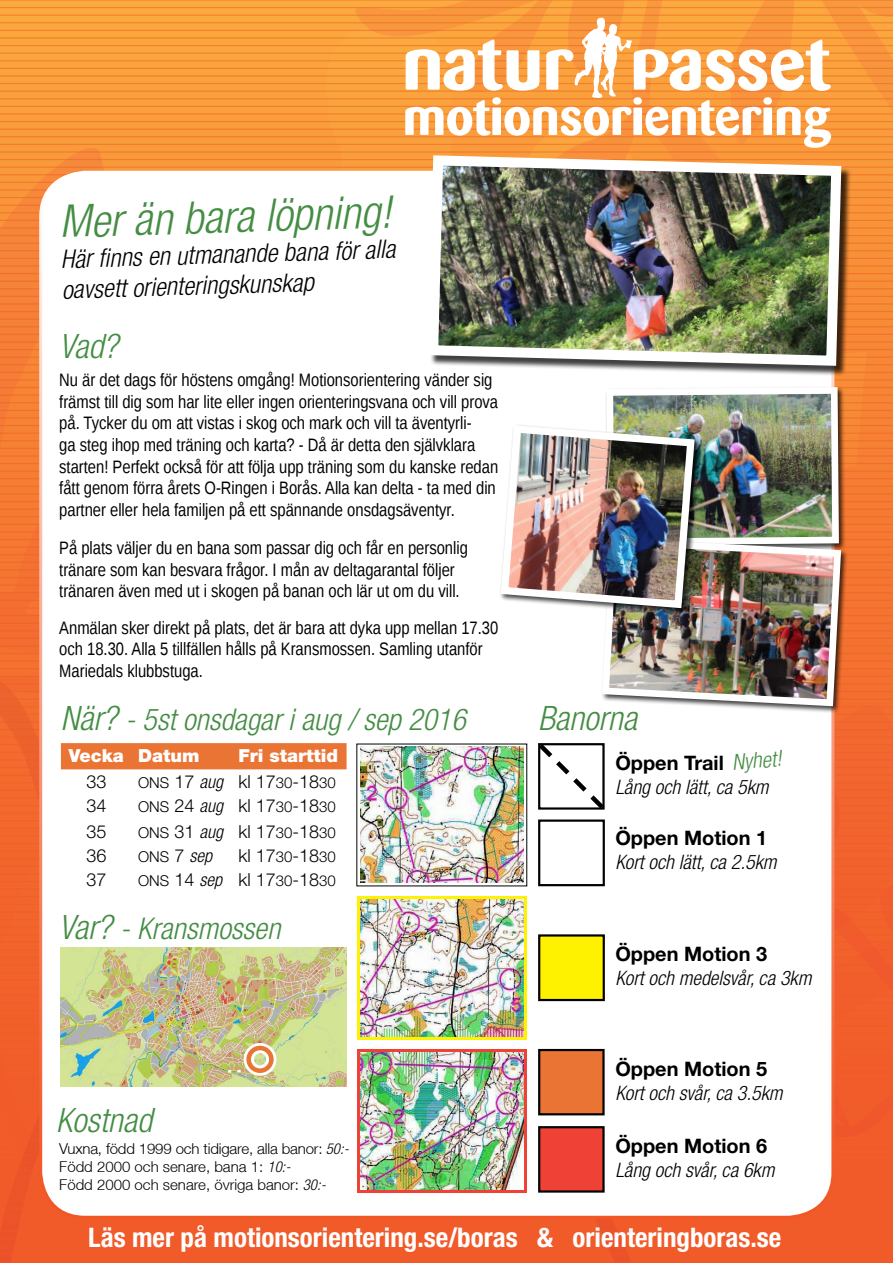
<style>
.page{position:relative;width:893px;height:1263px;background:#fff}
.page>*{position:absolute;margin:0;border:0;box-sizing:border-box;transform-origin:0 0}
.t1{font:italic 300 condensed 45px "Helvetica Neue LT Std";color:#448d43}
.t2{font:italic 300 condensed 33.6px "Helvetica Neue LT Std";color:#448d43}
.t3{font:italic 300 condensed 30px "Helvetica Neue LT Std";color:#448d43}
.t4{font:700 condensed 27px "Helvetica Neue LT Std";color:#fff}
.t5{font:italic 300 condensed 25.5px/30.5px "Helvetica Neue LT Std";color:#000}
.t6{font:italic 300 condensed 21.9px "Helvetica Neue LT Std";color:#448d43}
.t7{font:italic 300 condensed 19.95px "Helvetica Neue LT Std";color:#000}
.t8{font:700 19.95px "Helvetica Neue LT Std";color:#000}
.t9{font:18px/21.6px "Liberation Sans Narrow";color:#000}
.t10{font:300 18px "Helvetica Neue LT Std";color:#000}
.t11{font:900 18px "Helvetica Neue LT Std";color:#fff}
.t12{font:300 15px/18px "Helvetica Neue LT";color:#000}
.t13{font:300 15px "Helvetica Neue LT Std";color:#000}
.s1{font-size:33.6px}
.s2{font-size:15px}
.s3{font-style:italic;font-stretch:condensed}
.s4{font-size:18px}
.s5{font-style:italic;font-stretch:condensed;font-size:18px}
.s6{font-family:"Helvetica Neue LT Std";font-style:italic;font-stretch:condensed}
</style>
<div class="page">
<img style="left:0;top:0;width:893px;height:1263px">
<div style="left:249px;top:1049px;width:22px;height:21px;border:5px solid #fff;border-radius:50%"></div>
<div style="left:244px;top:1043px;width:32px;height:33px;border:7px solid #fff;border-radius:50%"></div>
<div style="left:246px;top:1046px;width:28px;height:27px;border:5px solid #ea7434;border-radius:50%"></div>
<h1 class="t1" style="left:59px;top:197px;width:333px;rotate:-2deg">Mer än bara löpning!</h1>
<h3 class="t5" style="left:60px;top:245px;width:336px;rotate:-2deg">Här fi nns en utmanande bana för alla oavsett orienteringskunskap</h3>
<h2 class="t2" style="left:59px;top:327px;width:60px">Vad?</h2>
<p class="t9" style="left:59px;top:370px;width:440px">Nu är det dags för höstens omgång! Motionsorientering vänder sig främst till dig som har lite eller ingen orienteringsvana och vill prova på. Tycker du om att vistas i skog och mark och vill ta äventyrli-<br>ga steg ihop med träning och karta? - Då är detta den självklara starten! Perfekt också för att följa upp träning som du kanske redan fått genom förra årets O-Ringen i Borås. Alla kan delta - ta med din partner eller hela familjen på ett spännande onsdagsäventyr.</p>
<p class="t9" style="left:59px;top:538px;width:410px">På plats väljer du en bana som passar dig och får en personlig tränare som kan besvara frågor. I mån av deltagarantal följer tränaren även med ut i skogen på banan och lär ut om du vill.</p>
<p class="t9" style="left:59px;top:617px;width:440px">Anmälan sker direkt på plats, det är bara att dyka upp mellan 17.30 och 18.30. Alla 5 tillfällen hålls på Kransmossen. Samling utanför<br>Mariedals klubbstuga.</p>
<h3 class="t3" style="left:61px;top:702px;width:406px"><span class="s1">När?</span> - 5st onsdagar i aug / sep 2016</h3>
<p class="t11" style="left:69px;top:744px;width:132px">Vecka Datum</p>
<p class="t11" style="left:239px;top:744px;width:101px">Fri starttid</p>
<p class="t10" style="left:86px;top:770px;width:22px">33</p>
<p class="t10" style="left:138px;top:770px;width:199px"><span class="s2">ONS</span> 17 <span class="s3">aug</span> kl 17<span class="s2">30</span>-18<span class="s2">30</span></p>
<p class="t10" style="left:86px;top:795px;width:22px">34</p>
<p class="t10" style="left:138px;top:795px;width:199px"><span class="s2">ONS</span> 24 <span class="s3">aug</span> kl 17<span class="s2">30</span>-18<span class="s2">30</span></p>
<p class="t10" style="left:86px;top:820px;width:22px">35</p>
<p class="t10" style="left:138px;top:820px;width:199px"><span class="s2">ONS</span> 31 <span class="s3">aug</span> kl 17<span class="s2">30</span>-18<span class="s2">30</span></p>
<p class="t10" style="left:86px;top:844px;width:22px">36</p>
<p class="t13" style="left:138px;top:847px;width:75px">ONS <span class="s4">7</span> <span class="s5">sep</span></p>
<p class="t10" style="left:239px;top:844px;width:99px">kl 17<span class="s2">30</span>-18<span class="s2">30</span></p>
<p class="t10" style="left:86px;top:868px;width:22px">37</p>
<p class="t10" style="left:138px;top:868px;width:199px"><span class="s2">ONS</span> 14 <span class="s3">sep</span> kl 17<span class="s2">30</span>-18<span class="s2">30</span></p>
<h3 class="t3" style="left:59px;top:911px;width:223px"><span class="s1">Var?</span> - Kransmossen</h3>
<h2 class="t2" style="left:56px;top:1101px;width:97px">Kostnad</h2>
<p class="t12" style="left:59px;top:1139px;width:291px">Vuxna, född 1999 och tidigare, alla banor: <span class="s6">50:-<br></span>Född 2000 och senare, bana 1: <span class="s6">10:-<br></span>Född 2000 och senare, övriga banor: <span class="s6">30:-</span></p>
<h2 class="t2" style="left:538px;top:699px;width:101px">Banorna</h2>
<p class="t6" style="left:731px;top:750px;width:51px;rotate:-5deg">Nyhet!</p>
<p class="t8" style="left:615px;top:750px;width:110px">Öppen Trail</p>
<p class="t7" style="left:615px;top:775px;width:155px">Lång och lätt, ca 5km</p>
<p class="t8" style="left:615px;top:825px;width:153px">Öppen Motion 1</p>
<p class="t7" style="left:615px;top:850px;width:163px">Kort och lätt, ca 2.5km</p>
<p class="t8" style="left:615px;top:942px;width:153px">Öppen Motion 3</p>
<p class="t7" style="left:615px;top:967px;width:198px">Kort och medelsvår, ca 3km</p>
<p class="t8" style="left:615px;top:1056px;width:153px">Öppen Motion 5</p>
<p class="t7" style="left:615px;top:1081px;width:169px">Kort och svår, ca 3.5km</p>
<p class="t8" style="left:615px;top:1133px;width:153px">Öppen Motion 6</p>
<p class="t7" style="left:615px;top:1158px;width:161px">Lång och svår, ca 6km</p>
<h3 class="t4" style="left:88px;top:1221px;width:695px">Läs mer på motionsorientering.se/boras &amp; orienteringboras.se</h3>
</div>
